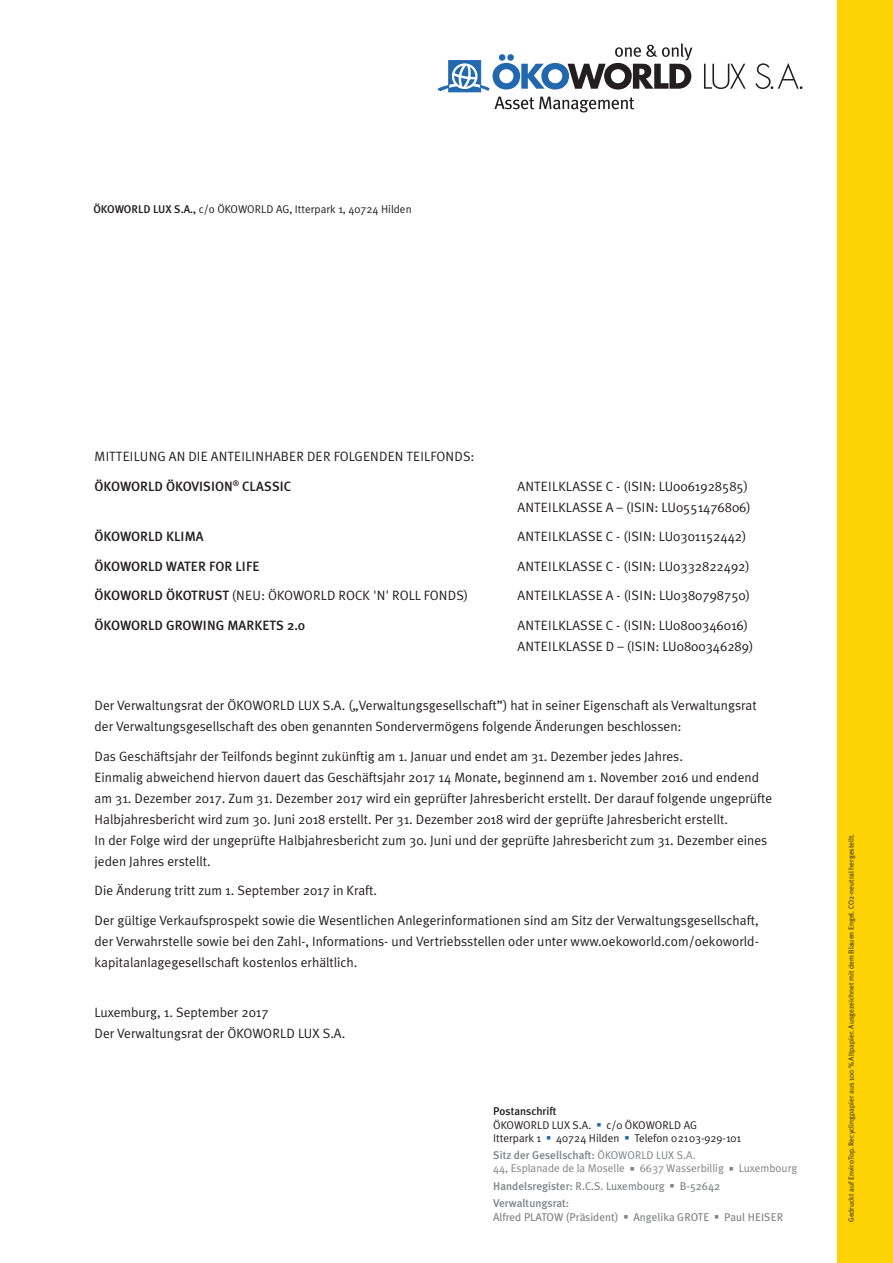
<style>
.page{position:relative;width:893px;height:1263px;background:#fff}
.page>*{position:absolute;margin:0;border:0;box-sizing:border-box;transform-origin:0 0}
.t1{font:13.5px/21px "Meta Plus Normal";color:#231f20}
.t2{font:500 13.5px "Meta Plus";color:#231f20}
.t3{font:11.25px/13.2px "Meta Plus Normal";color:#231f20}
.t4{font:500 11.25px/17.4px "Meta Plus";color:#808285}
.t5{font:11.25px "Meta Plus Normal";color:#808285}
.t6{font:11.25px "Meta Plus";color:#808285}
.t7{font:500 11.25px "Meta Plus";color:#231f20}
.t8{font:7.5px "Meta Plus Normal";color:#231f20}
.s1{font-family:"Meta Plus";font-weight:500}
.s2{color:#2268af}
.s3{font-family:"Meta Plus Normal";font-weight:400}
.s4{font-weight:400}
</style>
<div class="page">
<div style="left:838px;top:0;width:55px;height:1263px;background:#fed304"></div>
<div style="left:449px;top:61px;width:32px;height:31px;background:#2d6fb2"></div>
<svg style="left:494px;top:97px;width:140px;height:15px"></svg>
<svg style="left:704px;top:64px;width:42px;height:25px"></svg>
<svg style="left:755px;top:63px;width:47px;height:26px"></svg>
<svg style="left:438px;top:43px;width:254px;height:48px"></svg>
<p class="t3" style="left:94px;top:202px;width:320px"><span class="s1">ÖKOWORLD LUX S.A.,</span> c/o ÖKOWORLD AG, Itterpark 1, 40724 Hilden</p>
<p class="t1" style="left:95px;top:446px;width:382px">MITTEILUNG AN DIE ANTEILINHABER DER FOLGENDEN TEILFONDS:</p>
<p class="t2" style="left:95px;top:478px;width:198px">ÖKOWORLD ÖKOVISION<sup>®</sup> CLASSIC</p>
<p class="t1" style="left:518px;top:476px;width:235px">ANTEILKLASSE C - (ISIN: LU0061928585)<br>ANTEILKLASSE A – (ISIN: LU0551476806)</p>
<p class="t2" style="left:95px;top:529px;width:110px">ÖKOWORLD KLIMA</p>
<p class="t1" style="left:518px;top:526px;width:230px">ANTEILKLASSE C - (ISIN: LU0301152442)</p>
<p class="t2" style="left:95px;top:558px;width:166px">ÖKOWORLD WATER FOR LIFE</p>
<p class="t1" style="left:518px;top:556px;width:234px">ANTEILKLASSE C - (ISIN: LU0332822492)</p>
<p class="t1" style="left:95px;top:585px;width:375px"><span class="s1">ÖKOWORLD ÖKOTRUST</span> (NEU: ÖKOWORLD ROCK 'N' ROLL FONDS)</p>
<p class="t1" style="left:518px;top:585px;width:234px">ANTEILKLASSE A - (ISIN: LU0380798750)</p>
<p class="t2" style="left:95px;top:617px;width:212px">ÖKOWORLD GROWING MARKETS 2.0</p>
<p class="t1" style="left:518px;top:615px;width:237px">ANTEILKLASSE C - (ISIN: LU0800346016)<br>ANTEILKLASSE D – (ISIN: LU0800346289)</p>
<p class="t1" style="left:95px;top:695px;width:178px">Der Verwaltungsrat der ÖkoWorld</p>
<p class="t1" style="left:95px;top:695px;width:664px;text-indent:203px">Lux S.A. („Verwaltungsgesellschaft”) hat in seiner Eigenschaft als Verwaltungsrat der Verwaltungsgesellschaft des oben genannten Sondervermögens folgende Änderungen beschlossen:</p>
<p class="t1" style="left:95px;top:745px;width:679px">Das Geschäftsjahr der Teilfonds beginnt zukünftig am 1. Januar und endet am 31. Dezember jedes Jahres.<br>Einmalig abweichend hiervon dauert das Geschäftsjahr 2017 14 Monate, beginnend am 1. November 2016 und endend am 31. Dezember 2017. Zum 31. Dezember 2017 wird ein geprüfter Jahresbericht erstellt. Der darauf folgende ungeprüfte Halbjahresbericht wird zum 30. Juni 2018 erstellt. Per 31. Dezember 2018 wird der geprüfte Jahresbericht erstellt.<br>In der Folge wird der ungeprüfte Halbjahresbericht zum 30. Juni und der geprüfte Jahresbericht zum 31. Dezember eines jeden Jahres erstellt.</p>
<p class="t1" style="left:95px;top:875px;width:665px;line-height:29.5px">Die Änderung tritt zum 1. September 2017 in Kraft.<br>Der gültige Verkaufsprospekt sowie die Wesentlichen Anlegerinformationen sind am Sitz der Verwaltungsgesellschaft,</p>
<p class="t1" style="left:95px;top:930px;width:666px">der Verwahrstelle sowie bei den Zahl-, Informations- und Vertriebsstellen oder unter www.oekoworld.com/oekoworld&shy;kapitalanlagegesellschaft kostenlos erhältlich.</p>
<p class="t1" style="left:95px;top:1002px;width:178px">Luxemburg, 1. September 2017<br>Der Verwaltungsrat der ÖkoWorld</p>
<p class="t1" style="left:298px;top:1023px;width:49px">Lux S.A.</p>
<p class="t7" style="left:493px;top:1105px;width:65px">Postanschrift</p>
<p class="t3" style="left:493px;top:1118px;width:249px">ÖKOWORLD LUX S.A. <span class="s2">■</span> c/0 ÖKOWORLD AG<br>Itterpark 1 <span class="s2">■</span> 40724 Hilden <span class="s2">■</span> Telefon 02103-929-101</p>
<p class="t4" style="left:493px;top:1146px;width:204px">Sitz der Gesellschaft: <span class="s3">ÖKOWORLD LUX S.A.</span></p>
<p class="t5" style="left:493px;top:1162px;width:305px">44, Esplanade de la Moselle ■ 6637 Wasserbillig ■ Luxembourg</p>
<p class="t4" style="left:493px;top:1177px;width:228px">Handelsregister: <span class="s4">R.C.S. Luxembourg</span> ■ <span class="s4">B-52642<br></span>Verwaltungsrat:</p>
<p class="t6" style="left:493px;top:1210px;width:289px">Alfred PLATOW (Präsident) ■ Angelika Grote ■ Paul Heiser</p>
<p class="t8" style="left:847px;top:1222px;width:390px;rotate:-90deg">Gedruckt auf EnviroTop. Recyclingpapier aus 100 % Altpapier. Ausgezeichnet mit dem Blauen Engel. CO2-neutral hergestellt.</p>
</div>
